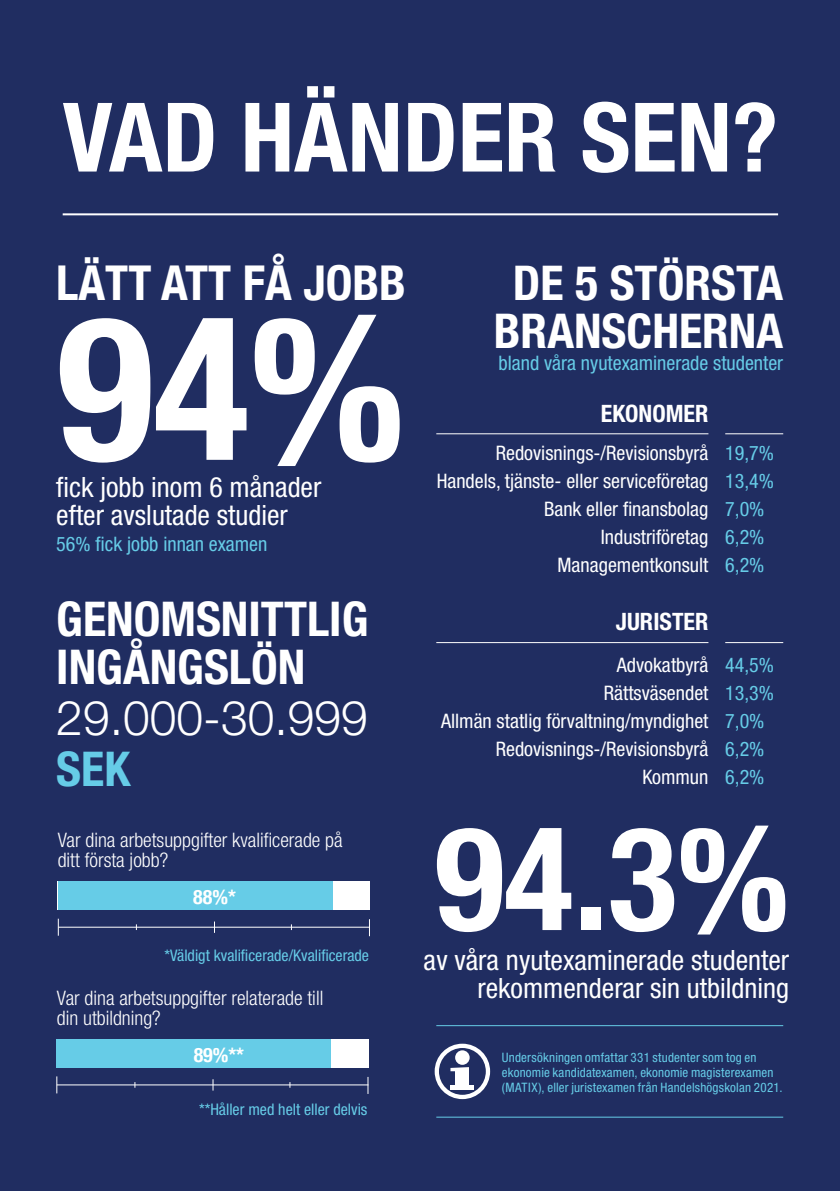
<style>
.page{position:relative;width:840px;height:1191px;background:#fff}
.page>*{position:absolute;margin:0;border:0;box-sizing:border-box;transform-origin:0 0}
.t1{font:700 condensed 200px "Helvetica Neue LT Pro";color:#fff}
.t2{font:700 condensed 144px "Helvetica Neue LT Pro";color:#fff}
.t3{font:700 condensed 96px "Helvetica Neue LT Pro";color:#fff}
.t4{font:700 condensed 48px/48px "Helvetica Neue LT Pro";color:#fff}
.t5{font:300 48px "Helvetica Neue LT Pro";color:#fff}
.t6{font:700 condensed 48px "Helvetica Neue";color:#fff}
.t7{font:700 condensed 48px "Helvetica Neue LT Pro";color:#66cce7}
.t8{font:condensed 28px/28px "Helvetica Neue LT Pro";color:#fff;text-align:right}
.t9{font:700 condensed 24px "Helvetica Neue LT Pro";color:#fff}
.t10{font:condensed 20px "Helvetica Neue LT Pro";color:#fff}
.t11{font:300 condensed 20px/20px "Helvetica Neue LT Pro";color:#fff}
.t12{font:condensed 20px "Helvetica Neue LT Pro";color:#66cce7}
.t13{font:700 condensed 20px "Helvetica Neue";color:#fff}
.t14{font:condensed 16px "Helvetica Neue LT Pro";color:#66cce7}
.HDL_notisbröd{font:condensed 13px/15px "Helvetica Neue LT Pro";letter-spacing:.015em;color:#66cce7}
</style>
<div class="page">
<div style="left:0;top:0;width:839px;height:1191px;background:#202d61"></div>
<hr style="left:63px;top:213px;width:714px;height:2px;background:#fff">
<hr style="left:436px;top:642px;width:272px;height:1px;background:#fff">
<hr style="left:436px;top:433px;width:272px;height:1px;background:#fff">
<hr style="left:724px;top:642px;width:58px;height:1px;background:#fff">
<hr style="left:724px;top:433px;width:58px;height:1px;background:#fff">
<hr style="left:436px;top:1025px;width:346px;height:1px;background:#66cce7">
<hr style="left:436px;top:1116px;width:346px;height:1px;background:#66cce7">
<div style="left:434px;top:1043px;width:56px;height:56px;border:4px solid #fff;border-radius:50%"></div>
<svg style="left:450px;top:1067px;width:18px;height:4px"></svg>
<div style="left:455px;top:1068px;width:13px;height:21px;background:#fff"></div>
<hr style="left:450px;top:1085px;width:24px;height:4px;background:#fff">
<div style="left:455px;top:1050px;width:14px;height:14px;background:#fff;border-radius:50%"></div>
<div style="left:58px;top:881px;width:311px;height:29px;background:#fff"></div>
<div style="left:58px;top:881px;width:274px;height:29px;background:#66cce7"></div>
<hr style="left:58px;top:926px;width:312px;height:1px;background:#fff">
<svg style="left:58px;top:918px;width:1px;height:17px"></svg>
<svg style="left:369px;top:919px;width:1px;height:17px"></svg>
<div style="left:56px;top:1039px;width:312px;height:28px;background:#fff"></div>
<div style="left:56px;top:1039px;width:275px;height:28px;background:#66cce7"></div>
<hr style="left:57px;top:1084px;width:311px;height:1px;background:#fff">
<svg style="left:56px;top:1076px;width:1px;height:17px"></svg>
<svg style="left:367px;top:1077px;width:1px;height:17px"></svg>
<p class="t3" style="left:63px;top:80px;width:716px">VAD HÄNDER SEN?</p>
<p class="t6" style="left:56px;top:243px;width:351px">LÄTT ATT FÅ JOBB</p>
<p class="t4" style="left:493px;top:259px;width:291px;text-align:center">DE 5 STÖRSTA<br>BRANSCHERNA</p>
<p class="t1" style="left:57px;top:269px;width:349px">94%</p>
<p class="t12" style="left:498px;top:351px;width:286px">bland våra nyutexaminerade studenter</p>
<p class="t9" style="left:600px;top:399px;width:109px">EKONOMER</p>
<p class="t10" style="left:495px;top:440px;width:214px">Redovisnings-/Revisionsbyrå</p>
<p class="t10" style="left:436px;top:468px;width:273px">Handels, tjänste- eller serviceföretag</p>
<p class="t10" style="left:543px;top:496px;width:166px">Bank eller finansbolag</p>
<p class="t10" style="left:600px;top:524px;width:109px">Industriföretag</p>
<p class="t10" style="left:557px;top:552px;width:152px">Managementkonsult</p>
<p class="t12" style="left:724px;top:440px;width:50px">19,7%</p>
<p class="t12" style="left:724px;top:468px;width:50px">13,4%</p>
<p class="t12" style="left:724px;top:496px;width:41px">7,0%</p>
<p class="t12" style="left:724px;top:524px;width:41px">6,2%</p>
<p class="t12" style="left:724px;top:552px;width:41px">6,2%</p>
<p class="t8" style="left:56px;top:472px;width:266px">fick jobb inom 6 månader</p>
<p class="t8" style="left:56px;top:500px;width:233px">efter avslutade studier</p>
<p class="t12" style="left:56px;top:532px;width:212px">56% fick jobb innan examen</p>
<p class="t4" style="left:56px;top:595px;width:313px">GENOMSNITTLIG<br>INGÅNGSLÖN</p>
<p class="t5" style="left:56px;top:688px;width:313px">29.000-30.999</p>
<p class="t7" style="left:56px;top:739px;width:75px">SEK</p>
<p class="t11" style="left:58px;top:830px;width:286px">Var dina arbetsuppgifter kvalificerade på ditt första jobb?</p>
<p class="t13" style="left:193px;top:880px;width:44px">88%*</p>
<p class="t14" style="left:164px;top:946px;width:206px">*Väldigt kvalificerade/Kvalificerade</p>
<p class="t11" style="left:57px;top:988px;width:268px">Var dina arbetsuppgifter relaterade till</p>
<p class="t11" style="left:57px;top:1008px;width:105px">din utbildning?</p>
<p class="t13" style="left:193px;top:1038px;width:52px">89%**</p>
<p class="t14" style="left:199px;top:1099px;width:170px">**Håller med helt eller delvis</p>
<p class="t9" style="left:615px;top:607px;width:94px">JURISTER</p>
<p class="t10" style="left:616px;top:652px;width:93px">Advokatbyrå</p>
<p class="t10" style="left:603px;top:680px;width:106px">Rättsväsendet</p>
<p class="t10" style="left:441px;top:708px;width:269px">Allmän statlig förvaltning/myndighet</p>
<p class="t10" style="left:495px;top:736px;width:214px">Redovisnings-/Revisionsbyrå</p>
<p class="t10" style="left:642px;top:764px;width:67px">Kommun</p>
<p class="t12" style="left:724px;top:652px;width:50px">44,5%</p>
<p class="t12" style="left:724px;top:680px;width:50px">13,3%</p>
<p class="t12" style="left:724px;top:708px;width:41px">7,0%</p>
<p class="t12" style="left:724px;top:736px;width:41px">6,2%</p>
<p class="t12" style="left:724px;top:764px;width:41px">6,2%</p>
<p class="t2" style="left:434px;top:792px;width:355px">94.3%</p>
<p class="t8" style="left:423px;top:946px;width:367px">av våra nyutexaminerade studenter rekommenderar sin utbildning</p>
<p class="HDL_notisbröd" style="left:501px;top:1049px;width:282px">Undersökningen omfattar 331 studenter som tog en ekonomie kandidatexamen, ekonomie magisterexamen (MATIX), eller juristexamen från Handelshögskolan 2021.</p>
</div>
